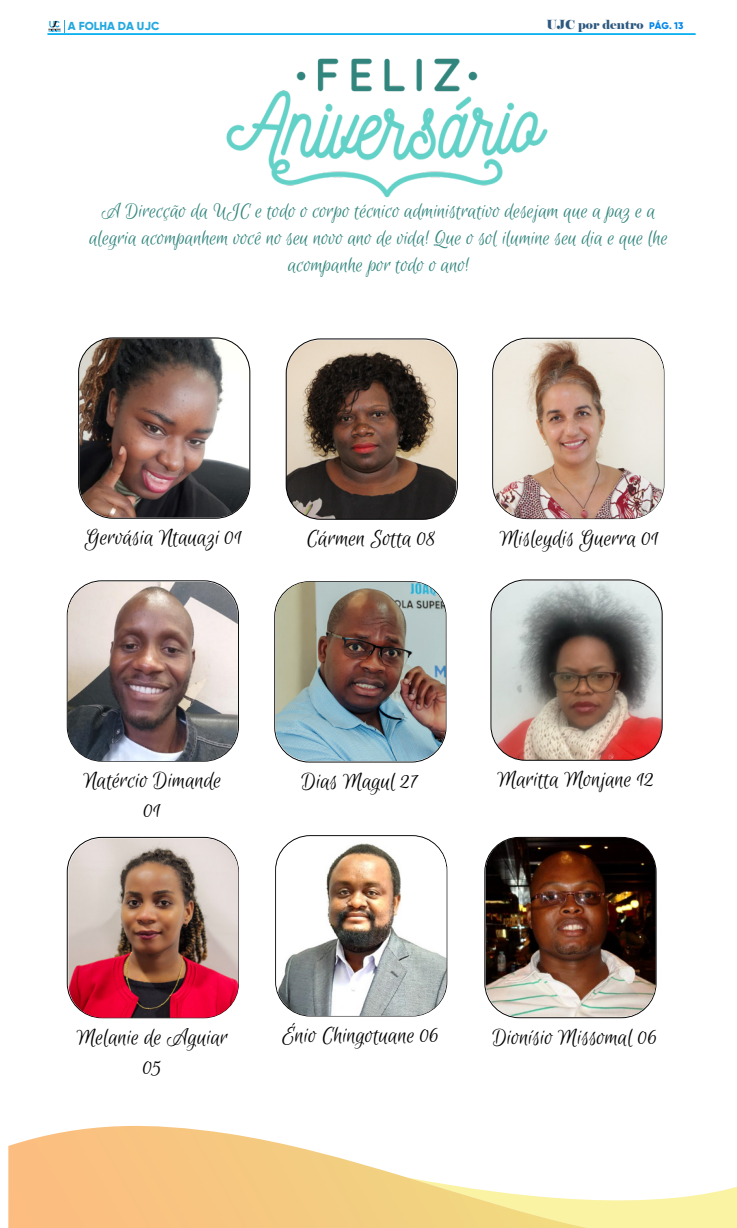
<style>
.page{position:relative;width:737px;height:1228px;background:#fff}
.page>*{position:absolute;margin:0;border:0;box-sizing:border-box;transform-origin:0 0}
.t1{font:24.76px/29.8px "Euphoria Script";color:#000;text-align:center}
.t2{font:22.31px/26.8px "Euphoria Script";color:#32867e;text-align:center}
.t3{font:12.42px "Elephant";color:#2d5980}
.t4{font:800 11.64px "Gilroy";color:#25a9e0}
.s1{font-family:"Gilroy";font-weight:800;font-size:9.62px;color:#0085e8}
</style>
<div class="page">
<img style="left:641px;top:582px;width:21px;height:176px">
<img style="left:78px;top:339px;width:132px;height:178px">
<img style="left:210px;top:339px;width:186px;height:162px">
<hr style="left:47px;top:33px;width:648px;height:2px;background:#00aeef">
<svg style="left:48px;top:20px;width:17px;height:13px"></svg>
<svg style="left:8px;top:1126px;width:729px;height:101px"></svg>
<img style="left:66px;top:836px;width:173px;height:183px">
<img style="left:484px;top:840px;width:173px;height:179px">
<img style="left:275px;top:840px;width:173px;height:177px">
<img style="left:66px;top:581px;width:65px;height:181px">
<img style="left:131px;top:501px;width:510px;height:339px">
<img style="left:396px;top:337px;width:269px;height:227px">
<img style="left:213px;top:33px;width:348px;height:165px">
<div style="left:78px;top:337px;width:172px;height:181px;border:1px solid #000;border-radius:34px"></div>
<p class="t4" style="left:68px;top:19px;width:93px">A FOLHA DA UJC</p>
<p class="t3" style="left:546px;top:17px;width:138px">UJC por dentro <span class="s1">PÁG. 13</span></p>
<p class="t2" style="left:89px;top:198px;width:580px">A Direcção da UJC e todo o corpo técnico administrativo desejam que a paz e a alegria acompanhem você no seu novo ano de vida! Que o sol ilumine seu dia e que lhe acompanhe por todo o ano!</p>
<p class="t1" style="left:85px;top:524px;width:159px">Gervásia Ntauazi 01</p>
<p class="t1" style="left:306px;top:525px;width:131px">Cármen Sotta 08</p>
<p class="t1" style="left:500px;top:524px;width:161px">Misleydis Guerra 01</p>
<p class="t1" style="left:83px;top:766px;width:139px">Natércio Dimande<br>01</p>
<p class="t1" style="left:301px;top:767px;width:118px">Dias Magul 27</p>
<p class="t1" style="left:497px;top:765px;width:159px">Maritta Monjane 12</p>
<p class="t1" style="left:77px;top:1023px;width:153px">Melanie de Aguiar<br>05</p>
<p class="t1" style="left:282px;top:1021px;width:158px">Énio Chingotuane 06</p>
<p class="t1" style="left:492px;top:1023px;width:166px">Dionísio Missomal 06</p>
</div>
